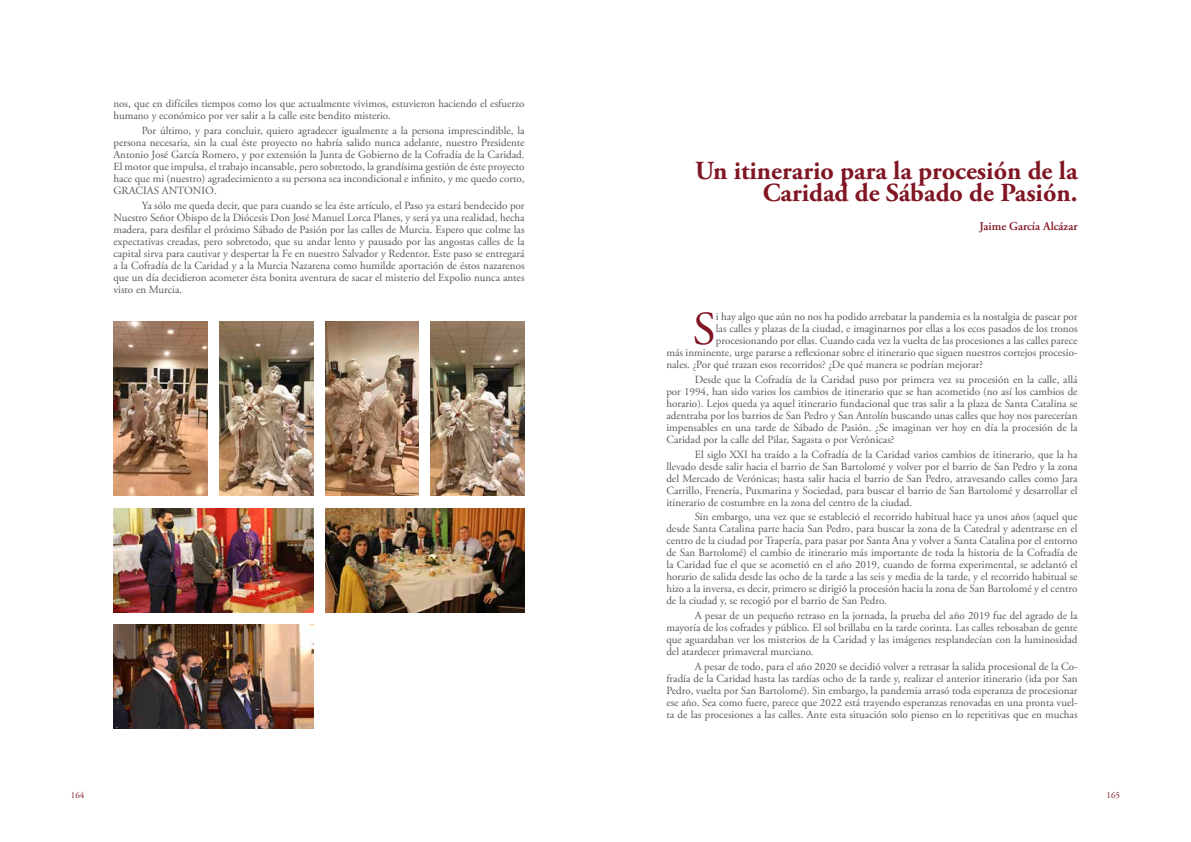
<style>
.page{position:relative;width:1191px;height:842px;background:#fff}
.page>*{position:absolute;margin:0;border:0;box-sizing:border-box;transform-origin:0 0}
.t1{font:47.2px "Adobe Garamond Pro";color:#801623}
.t2{font:700 26px/22px "Adobe Garamond Pro";color:#801623;text-align:right}
.t3{font:600 12px "Adobe Garamond Pro";color:#801623}
.t4{font:11px/12px "Adobe Garamond Pro";color:#575756;text-align:justify}
.t5{font:9px "Adobe Garamond Pro";color:#801623}
</style>
<div class="page">
<img style="left:113px;top:322px;width:94px;height:173px">
<img style="left:219px;top:322px;width:94px;height:173px">
<img style="left:325px;top:322px;width:94px;height:173px">
<img style="left:431px;top:322px;width:93px;height:173px">
<img style="left:113px;top:508px;width:200px;height:104px">
<img style="left:325px;top:508px;width:199px;height:104px">
<img style="left:113px;top:624px;width:200px;height:105px">
<p class="t4" style="left:113px;top:98px;width:412px">nos, que en difíciles tiempos como los que actualmente vivimos, estuvieron haciendo el esfuerzo humano y económico por ver salir a la calle este bendito misterio.</p>
<p class="t4" style="left:113px;top:125px;width:413px;text-indent:28px">Por último, y para concluir, quiero agradecer igualmente a la persona imprescindible, la persona necesaria, sin la cual éste proyecto no habría salido nunca adelante, nuestro Presidente Antonio José García Romero, y por extensión la Junta de Gobierno de la Cofradía de la Caridad.<br>El motor que impulsa, el trabajo incansable, pero sobretodo, la grandísima gestión de éste proyecto hace que mi (nuestro) agradecimiento a su persona sea incondicional e infinito, y me quedo corto, GRACIAS ANTONIO.</p>
<p class="t4" style="left:113px;top:200px;width:413px;text-indent:28px">Ya sólo me queda decir, que para cuando se lea éste artículo, el Paso ya estará bendecido por Nuestro Señor Obispo de la Diócesis Don José Manuel Lorca Planes, y será ya una realidad, hecha madera, para desfilar el próximo Sábado de Pasión por las calles de Murcia. Espero que colme las expectativas creadas, pero sobretodo, que su andar lento y pausado por las angostas calles de la capital sirva para cautivar y despertar la Fe en nuestro Salvador y Redentor. Este paso se entregará a la Cofradía de la Caridad y a la Murcia Nazarena como humilde aportación de éstos nazarenos que un día decidieron acometer ésta bonita aventura de sacar el misterio del Expolio nunca antes visto en Murcia.</p>
<h2 class="t2" style="left:695px;top:160px;width:384px">Un itinerario para la procesión de la<br>Caridad de Sábado de Pasión.</h2>
<p class="t3" style="left:979px;top:219px;width:99px">Jaime García Alcázar</p>
<h1 class="t1" style="left:693px;top:301px;width:25px">S</h1>
<p class="t4" style="left:716px;top:311px;width:363px">i hay algo que aún no nos ha podido arrebatar la pandemia es la nostalgia de pasear por</p>
<p class="t4" style="left:716px;top:323px;width:363px">las calles y plazas de la ciudad, e imaginarnos por ellas a los ecos pasados de los tronos</p>
<p class="t4" style="left:716px;top:335px;width:363px">procesionando por ellas. Cuando cada vez la vuelta de las procesiones a las calles parece</p>
<p class="t4" style="left:666px;top:347px;width:413px">más inminente, urge pararse a reflexionar sobre el itinerario que siguen nuestros cortejos procesio-</p>
<p class="t4" style="left:666px;top:359px;width:318px">nales. ¿Por qué trazan esos recorridos? ¿De qué manera se podrían mejorar?</p>
<p class="t4" style="left:666px;top:374px;width:413px;text-indent:28px">Desde que la Cofradía de la Caridad puso por primera vez su procesión en la calle, allá por 1994, han sido varios los cambios de itinerario que se han acometido (no así los cambios de horario). Lejos queda ya aquel itinerario fundacional que tras salir a la plaza de Santa Catalina se adentraba por los barrios de San Pedro y San Antolín buscando unas calles que hoy nos parecerían impensables en una tarde de Sábado de Pasión. ¿Se imaginan ver hoy en día la procesión de la Caridad por la calle del Pilar, Sagasta o por Verónicas?</p>
<p class="t4" style="left:666px;top:448px;width:413px;text-indent:28px">El siglo XXI ha traído a la Cofradía de la Caridad varios cambios de itinerario, que la ha llevado desde salir hacia el barrio de San Bartolomé y volver por el barrio de San Pedro y la zona del Mercado de Verónicas; hasta salir hacia el barrio de San Pedro, atravesando calles como Jara Carrillo, Frenería, Puxmarina y Sociedad, para buscar el barrio de San Bartolomé y desarrollar el itinerario de costumbre en la zona del centro de la ciudad.</p>
<p class="t4" style="left:666px;top:511px;width:413px;text-indent:28px">Sin embargo, una vez que se estableció el recorrido habitual hace ya unos años (aquel que desde Santa Catalina parte hacia San Pedro, para buscar la zona de la Catedral y adentrarse en el centro de la ciudad por Trapería, para pasar por Santa Ana y volver a Santa Catalina por el entorno de San Bartolomé) el cambio de itinerario más importante de toda la historia de la Cofradía de la Caridad fue el que se acometió en el año 2019, cuando de forma experimental, se adelantó el horario de salida desde las ocho de la tarde a las seis y media de la tarde, y el recorrido habitual se hizo a la inversa, es decir, primero se dirigió la procesión hacia la zona de San Bartolomé y el centro de la ciudad y, se recogió por el barrio de San Pedro.</p>
<p class="t4" style="left:666px;top:610px;width:413px;text-indent:28px">A pesar de un pequeño retraso en la jornada, la prueba del año 2019 fue del agrado de la mayoría de los cofrades y público. El sol brillaba en la tarde corinta. Las calles rebosaban de gente que aguardaban ver los misterios de la Caridad y las imágenes resplandecían con la luminosidad del atardecer primaveral murciano.</p>
<p class="t4" style="left:666px;top:661px;width:413px;text-indent:28px">A pesar de todo, para el año 2020 se decidió volver a retrasar la salida procesional de la Co&shy;fradía de la Caridad hasta las tardías ocho de la tarde y, realizar el anterior itinerario (ida por San Pedro, vuelta por San Bartolomé). Sin embargo, la pandemia arrasó toda esperanza de procesionar ese año. Sea como fuere, parece que 2022 está trayendo esperanzas renovadas en una pronta vuel&shy;ta de las procesiones a las calles. Ante esta situación solo pienso en lo repetitivas que en muchas</p>
<p class="t5" style="left:71px;top:789px;width:15px">164</p>
<p class="t5" style="left:1106px;top:789px;width:15px">165</p>
</div>
